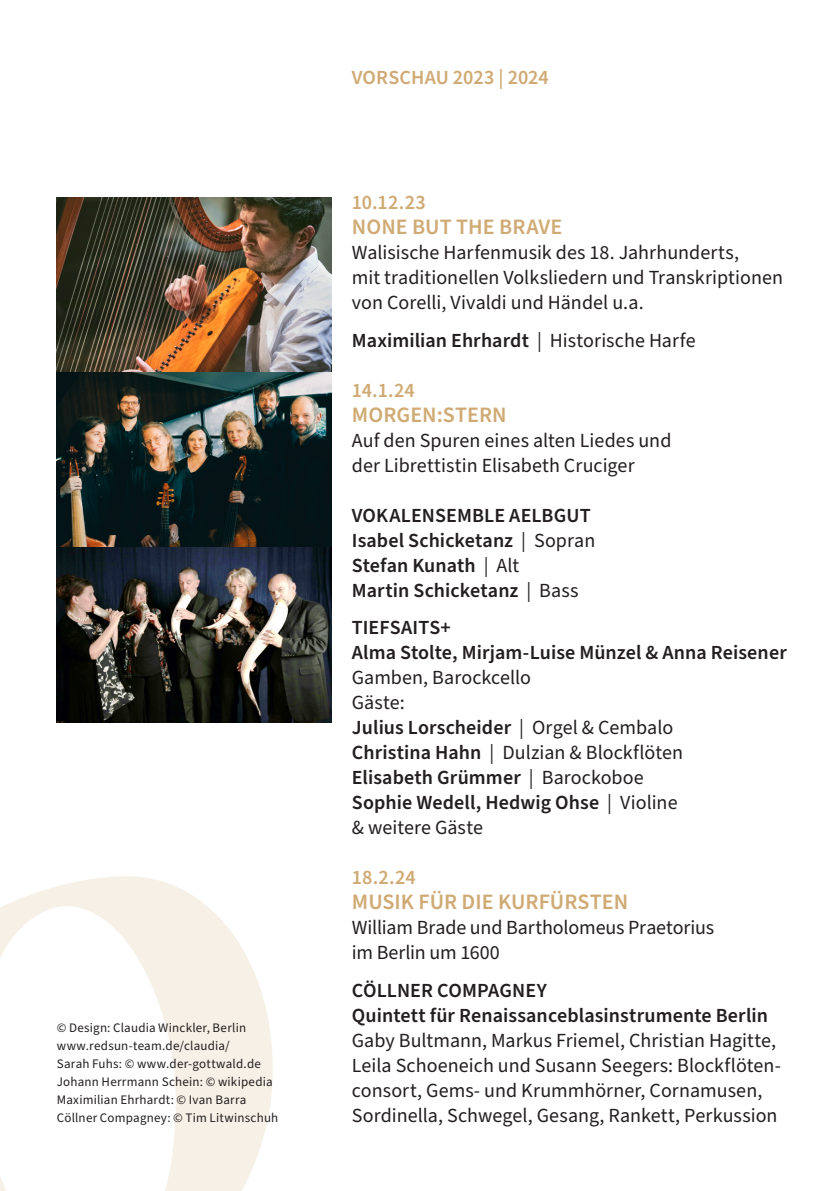
<style>
.page{position:relative;width:840px;height:1191px;background:#fff}
.page>*{position:absolute;margin:0;border:0;box-sizing:border-box;transform-origin:0 0}
.Text{font:600 22px "Source Sans Pro";color:#d0aa74}
.Text-2{font:20px/25px "Source Sans Pro";color:#231f20}
.Text-3{font:600 20px/25px "Source Sans Pro";letter-spacing:.005em;color:#231f20}
.Text-4{font:600 20px "Source Sans Pro";color:#d0aa74}
.Text-5{font:13px/18px "Source Sans Pro";letter-spacing:.015em;color:#231f20}
.s1{font-weight:400}
.s2{font-weight:600}
</style>
<div class="page">
<svg style="left:0;top:876px;width:272px;height:315px"></svg>
<img style="left:57px;top:197px;width:274px;height:525px">
<p class="Text-5" style="left:57px;top:1019px;width:191px">© Design: Claudia Winckler, Berlin www.redsun-team.de/claudia/</p>
<p class="Text-5" style="left:57px;top:1055px;width:205px">Sarah Fuhs: © www.der-gottwald.de</p>
<p class="Text-5" style="left:57px;top:1073px;width:217px">Johann Herrmann Schein: © wikipedia</p>
<p class="Text-5" style="left:57px;top:1091px;width:191px">Maximilian Ehrhardt: © Ivan Barra</p>
<p class="Text-5" style="left:57px;top:1109px;width:223px">Cöllner Compagney: © Tim Litwinschuh</p>
<p class="Text-4" style="left:351px;top:64px;width:198px">VORSCHAU 2023 | 2024</p>
<p class="Text-4" style="left:351px;top:189px;width:75px">10.12.23</p>
<p class="Text" style="left:351px;top:212px;width:212px">NONE BUT THE BRAVE</p>
<p class="Text-2" style="left:351px;top:240px;width:432px">Walisische Harfenmusik des 18. Jahrhunderts,<br>mit traditionellen Volksliedern und Transkriptionen von Corelli, Vivaldi und Händel u.a.</p>
<p class="Text-3" style="left:351px;top:328px;width:345px">Maximilian Ehrhardt <span class="s1">| Historische Harfe</span></p>
<p class="Text-4" style="left:351px;top:376px;width:64px">14.1.24</p>
<p class="Text" style="left:351px;top:399px;width:156px">MORGEN:STERN</p>
<p class="Text-2" style="left:351px;top:428px;width:321px">Auf den Spuren eines alten Liedes und der Librettistin Elisabeth Cruciger</p>
<p class="Text-3" style="left:351px;top:503px;width:240px">VOKALENSEMBLE AELBGUT</p>
<p class="Text-3" style="left:351px;top:528px;width:245px">Isabel Schicketanz <span class="s1">| Sopran</span></p>
<p class="Text-3" style="left:351px;top:553px;width:169px">Stefan Kunath <span class="s1">| Alt</span></p>
<p class="Text-3" style="left:351px;top:578px;width:228px">Martin Schicketanz <span class="s1">| Bass</span></p>
<p class="Text-3" style="left:351px;top:615px;width:100px">TIEFSAITS+</p>
<p class="Text-3" style="left:351px;top:640px;width:436px">Alma Stolte, Mirjam-Luise Münzel &amp; Anna Reisener<br><span class="s1">Gamben, Barockcello</span></p>
<p class="Text-2" style="left:351px;top:690px;width:54px">Gäste:</p>
<p class="Text-3" style="left:351px;top:715px;width:322px">Julius Lorscheider <span class="s1">| Orgel &amp; Cembalo</span></p>
<p class="Text-2" style="left:351px;top:740px;width:332px"><span class="s2">Christina Hahn</span> | Dulzian &amp; Blockflöten</p>
<p class="Text-3" style="left:351px;top:765px;width:293px">Elisabeth Grümmer <span class="s1">| Barockoboe</span></p>
<p class="Text-3" style="left:351px;top:790px;width:327px">Sophie Wedell, Hedwig Ohse <span class="s1">| Violine</span></p>
<p class="Text-2" style="left:351px;top:815px;width:132px">&amp; weitere Gäste</p>
<p class="Text-4" style="left:351px;top:864px;width:65px">18.2.24</p>
<p class="Text" style="left:351px;top:887px;width:277px">MUSIK FÜR DIE KURFÜRSTEN</p>
<p class="Text-2" style="left:351px;top:915px;width:363px">William Brade und Bartholomeus Praetorius im Berlin um 1600</p>
<p class="Text-3" style="left:351px;top:978px;width:196px">CÖLLNER COMPAGNEY</p>
<p class="Text-3" style="left:351px;top:1003px;width:417px">Quintett für Renaissanceblasinstrumente Berlin</p>
<p class="Text-2" style="left:351px;top:1028px;width:430px">Gaby Bultmann, Markus Friemel, Christian Hagitte, Leila Schoeneich und Susann Seegers: Blockflöten&shy;consort, Gems- und Krummhörner, Cornamusen, Sordinella, Schwegel, Gesang, Rankett, Perkussion</p>
</div>
